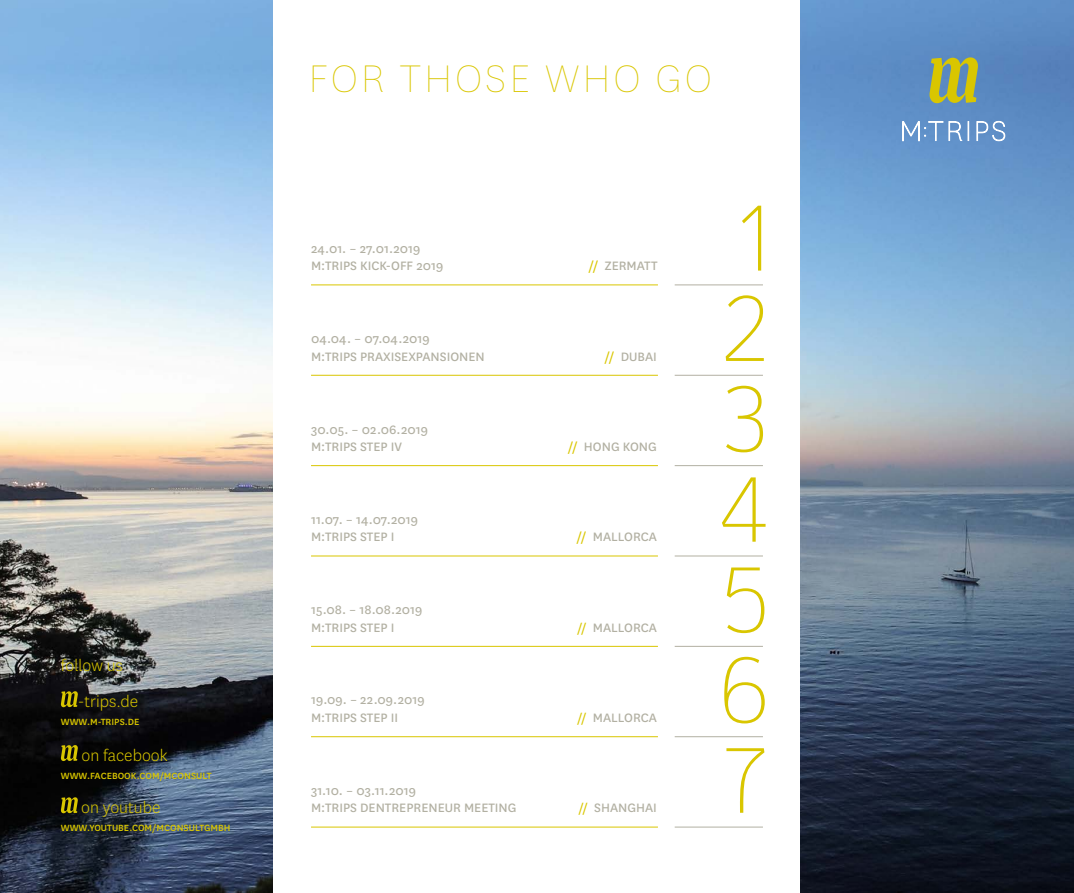
<style>
.page{position:relative;width:1074px;height:893px;background:#fff}
.page>*{position:absolute;margin:0;border:0;box-sizing:border-box;transform-origin:0 0}
.t1{font:96.75px "Clearview One X Thin";color:#d9c600}
.t2{font:100 45px "National";letter-spacing:.07em;color:#d9c600}
.t3{font:300 18.23px "National";color:#d9c600}
.t4{font:14.25px/17.2px "National";color:#b2b0a2}
.t5{font:500 10.5px "National";color:#d9c600}
.s1{color:#d9c600}
.s2{font-size:13.88px;color:#d9c600}
</style>
<div class="page">
<img style="left:0;top:0;width:1074px;height:893px">
<svg style="left:929px;top:57px;width:49px;height:46px;background:#a5ad4d"></svg>
<svg style="left:902px;top:121px;width:103px;height:20px"></svg>
<svg style="left:61px;top:745px;width:17px;height:16px"></svg>
<svg style="left:61px;top:691px;width:17px;height:16px"></svg>
<svg style="left:61px;top:797px;width:17px;height:16px"></svg>
<div style="left:274px;top:0;width:526px;height:893px;background:#fff"></div>
<hr style="left:674px;top:285px;width:89px;height:1px;background:#b2b0a2">
<hr style="left:311px;top:285px;width:347px;height:1px;background:#d9c600">
<hr style="left:674px;top:375px;width:89px;height:1px;background:#b2b0a2">
<hr style="left:311px;top:375px;width:347px;height:1px;background:#d9c600">
<hr style="left:674px;top:465px;width:89px;height:1px;background:#b2b0a2">
<hr style="left:311px;top:465px;width:347px;height:1px;background:#d9c600">
<hr style="left:674px;top:556px;width:89px;height:1px;background:#b2b0a2">
<hr style="left:311px;top:556px;width:347px;height:1px;background:#d9c600">
<hr style="left:674px;top:646px;width:89px;height:1px;background:#b2b0a2">
<hr style="left:311px;top:646px;width:347px;height:1px;background:#d9c600">
<hr style="left:674px;top:736px;width:89px;height:1px;background:#b2b0a2">
<hr style="left:311px;top:736px;width:347px;height:1px;background:#d9c600">
<hr style="left:674px;top:827px;width:89px;height:1px;background:#b2b0a2">
<hr style="left:311px;top:827px;width:347px;height:1px;background:#d9c600">
<h2 class="t2" style="left:309px;top:52px;width:405px">FOR THOSE WHO GO</h2>
<p class="t4" style="left:311px;top:239px;width:134px">24.01. – 27.01.2019<br>M:TRIPS KICK-OFF 2019</p>
<p class="t4" style="left:588px;top:257px;width:71px"><span class="s1">//</span> ZERMATT</p>
<h1 class="t1" style="left:730px;top:189px;width:56px">1</h1>
<p class="t4" style="left:311px;top:330px;width:175px">04.04. – 07.04.2019<br>M:TRIPS PRAXISEXPANSIONEN</p>
<p class="t4" style="left:604px;top:347px;width:54px"><span class="s1">//</span> DUBAI</p>
<h1 class="t1" style="left:718px;top:279px;width:56px">2</h1>
<p class="t4" style="left:311px;top:420px;width:118px">30.05. – 02.06.2019<br>M:TRIPS STEP IV</p>
<p class="t4" style="left:567px;top:437px;width:91px"><span class="s1">//</span> HONG KONG</p>
<h1 class="t1" style="left:718px;top:369px;width:56px">3</h1>
<p class="t4" style="left:311px;top:510px;width:109px">11.07. – 14.07.2019<br>M:TRIPS STEP I</p>
<p class="t4" style="left:576px;top:528px;width:82px"><span class="s1">//</span> MALLORCA</p>
<h1 class="t1" style="left:717px;top:460px;width:56px">4</h1>
<p class="t4" style="left:311px;top:601px;width:113px">15.08. – 18.08.2019<br>M:TRIPS STEP I</p>
<p class="t4" style="left:577px;top:618px;width:81px"><span class="s2">//</span> MALLORCA</p>
<h1 class="t1" style="left:718px;top:550px;width:56px">5</h1>
<p class="t3" style="left:61px;top:654px;width:63px">follow us</p>
<p class="t3" style="left:78px;top:690px;width:62px">-trips.de</p>
<p class="t5" style="left:61px;top:714px;width:80px">WWW.M-TRIPS.DE</p>
<p class="t4" style="left:311px;top:691px;width:115px">19.09. – 22.09.2019<br>M:TRIPS STEP II</p>
<p class="t4" style="left:577px;top:708px;width:81px"><span class="s2">//</span> MALLORCA</p>
<h1 class="t1" style="left:717px;top:640px;width:56px">6</h1>
<p class="t3" style="left:82px;top:744px;width:87px">on facebook</p>
<p class="t5" style="left:61px;top:768px;width:152px">WWW.FACEBOOK.COM/MCONSULT</p>
<p class="t3" style="left:81px;top:796px;width:81px">on youtube</p>
<p class="t5" style="left:61px;top:820px;width:171px">WWW.YOUTUBE.COM/MCONSULTGMBH</p>
<p class="t4" style="left:311px;top:781px;width:207px">31.10. – 03.11.2019<br>M:TRIPS DENTREPRENEUR MEETING</p>
<p class="t4" style="left:578px;top:799px;width:80px"><span class="s2">//</span> SHANGHAI</p>
<h1 class="t1" style="left:718px;top:731px;width:56px">7</h1>
</div>
